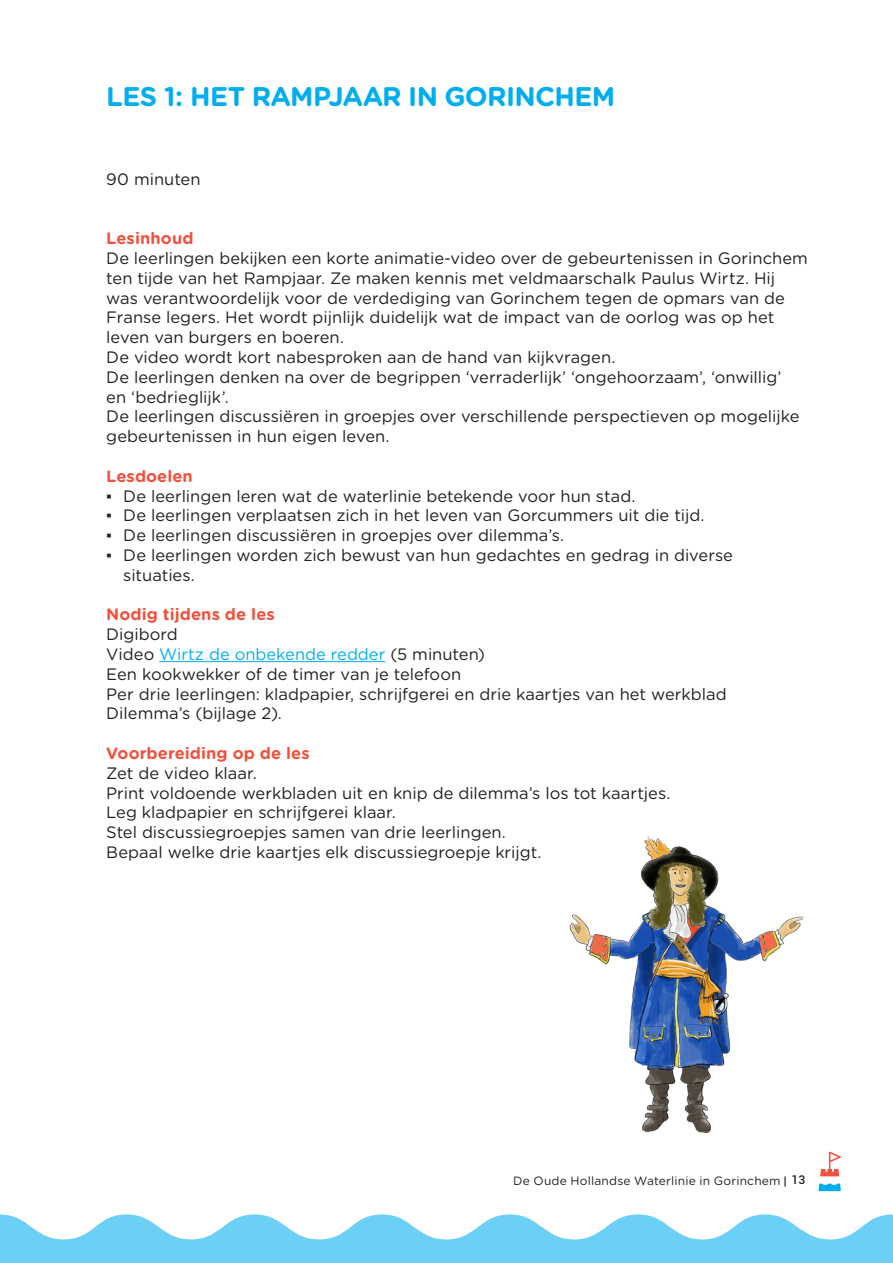
<style>
.page{position:relative;width:893px;height:1263px;background:#fff}
.page>*{position:absolute;margin:0;border:0;box-sizing:border-box;transform-origin:0 0}
.t1{font:700 27px "Gotham Rounded";letter-spacing:-.025em;color:#00aeef}
.blokje_les{font:16.5px/19.8px "Gotham Rounded";color:#231f20}
.t2{font:700 16.5px "Gotham Rounded";letter-spacing:.005em;color:#f0523e}
.t3{font:16.5px "Gotham Rounded";color:#00aeef}
.t4{font:12px "Gotham Rounded";letter-spacing:.015em;color:#231f20}
.s1{font-family:"Arial";font-style:italic}
.s2{color:#231f20}
.s3{font-family:"Roboto"}
.s4{font-family:"Roboto";font-weight:500}
</style>
<div class="page">
<svg style="left:819px;top:1183px;width:22px;height:8px"></svg>
<svg style="left:820px;top:1152px;width:21px;height:24px"></svg>
<svg style="left:0;top:1214px;width:893px;height:49px"></svg>
<hr style="left:159px;top:661px;width:226px;height:1px;background:#00aeef">
<img style="left:569px;top:836px;width:235px;height:297px">
<p class="t1" style="left:106px;top:76px;width:511px">LES 1: HET RAMPJAAR IN GORINCHEM</p>
<p class="blokje_les" style="left:106px;top:168px;width:96px">90 minuten</p>
<p class="t2" style="left:106px;top:226px;width:89px">Lesinhoud</p>
<p class="blokje_les" style="left:106px;top:247px;width:703px">De leerlingen bekijken een korte animatie-video over de gebeurtenissen in Gorinchem ten tijde van het Rampjaar. Ze maken kennis met veldmaarschalk Paulus Wirtz. Hij was verantwoordelijk voor de verdediging van Gorinchem tegen de opmars van de Franse legers. Het wordt pijnlijk duidelijk wat de impact van de oorlog was op het leven van burgers en boeren.</p>
<p class="blokje_les" style="left:106px;top:346px;width:511px">De video wordt kort nabesproken aan de hand van kijkvragen.</p>
<p class="blokje_les" style="left:106px;top:366px;width:677px">De leerlingen denken na over de begrippen ‘verraderlijk’ ‘ongehoorzaam’, ‘onwillig’ en ‘bedrieglijk’.</p>
<p class="blokje_les" style="left:106px;top:406px;width:695px">De leerlingen discussiëren in groepjes over verschillende perspectieven op mogelijke gebeurtenissen in hun eigen leven.</p>
<p class="t2" style="left:106px;top:464px;width:88px">Lesdoelen</p>
<p class="blokje_les" style="left:106px;top:485px;width:531px"><span class="s1">▪</span> De leerlingen leren wat de waterlinie betekende voor hun stad.</p>
<p class="blokje_les" style="left:106px;top:505px;width:600px"><span class="s1">▪</span> De leerlingen verplaatsen zich in het leven van Gorcummers uit die tijd.</p>
<p class="blokje_les" style="left:106px;top:525px;width:460px"><span class="s1">▪</span> De leerlingen discussiëren in groepjes over dilemma’s.</p>
<p class="blokje_les" style="left:123px;top:544px;width:611px;text-indent:-17px"><span class="s1">▪</span> De leerlingen worden zich bewust van hun gedachtes en gedrag in diverse situaties.</p>
<p class="t2" style="left:106px;top:602px;width:170px">Nodig tijdens de les</p>
<p class="blokje_les" style="left:106px;top:624px;width:73px">Digibord</p>
<p class="t3" style="left:106px;top:643px;width:380px"><span class="s2">Video</span> Wirtz de onbekende redder <span class="s2">(5 minuten)</span></p>
<p class="blokje_les" style="left:106px;top:663px;width:356px">Een kookwekker of de timer van je telefoon</p>
<p class="blokje_les" style="left:106px;top:683px;width:622px">Per drie leerlingen: kladpapier, schrijfgerei en drie kaartjes van het werkblad<br>Dilemma’s (bijlage 2).</p>
<p class="t2" style="left:106px;top:741px;width:205px">Voorbereiding op de les</p>
<p class="blokje_les" style="left:106px;top:762px;width:152px">Zet de video klaar.</p>
<p class="blokje_les" style="left:106px;top:782px;width:566px">Print voldoende werkbladen uit en knip de dilemma’s los tot kaartjes.</p>
<p class="blokje_les" style="left:106px;top:802px;width:291px">Leg kladpapier en schrijfgerei klaar.</p>
<p class="blokje_les" style="left:106px;top:822px;width:401px">Stel discussiegroepjes samen van drie leerlingen.</p>
<p class="blokje_les" style="left:106px;top:841px;width:437px">Bepaal welke drie kaartjes elk discussiegroepje krijgt.</p>
<p class="t4" style="left:513px;top:1172px;width:294px">De Oude Hollandse Waterlinie in Gorinchem <span class="s3">|</span> <span class="s4">13</span></p>
</div>
